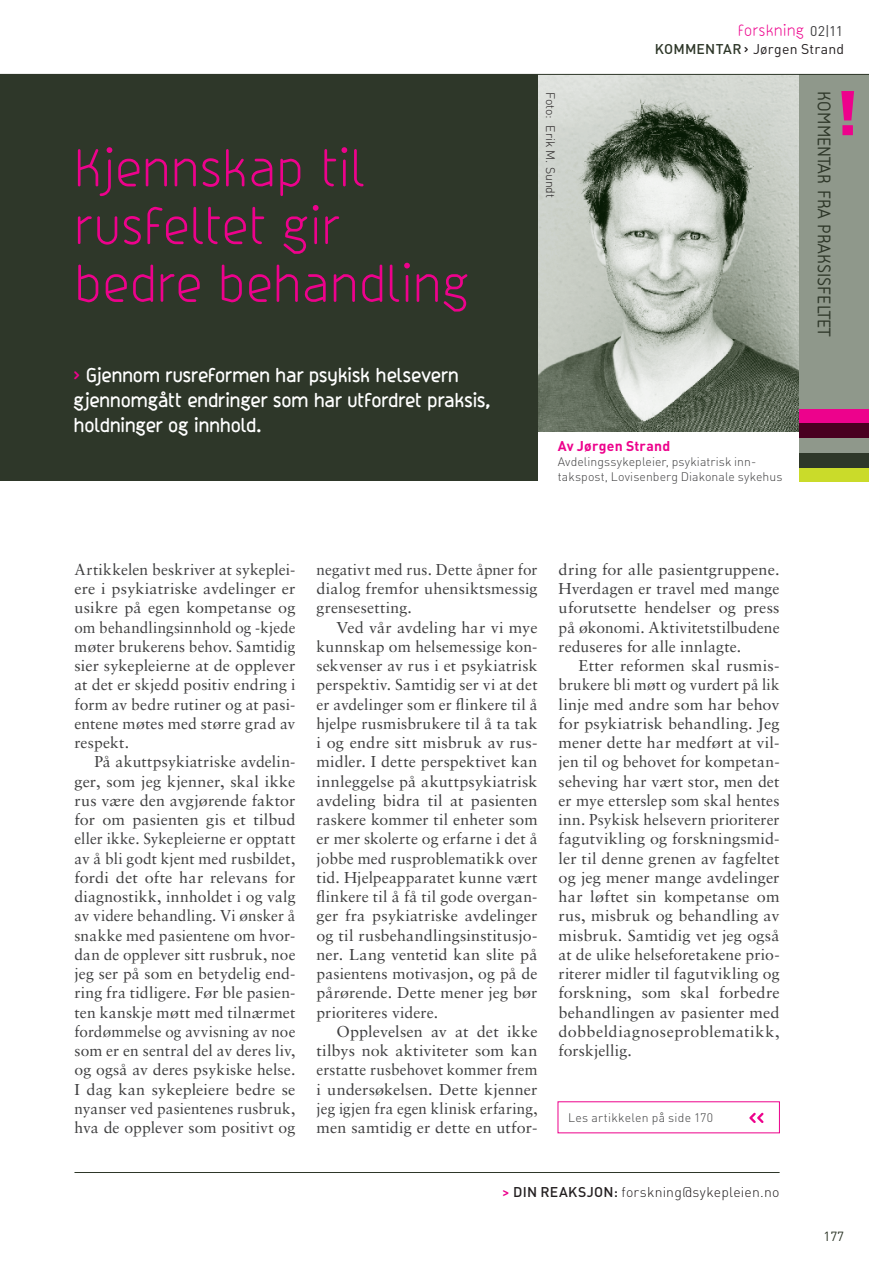
<style>
.page{position:relative;width:869px;height:1265px;background:#fff}
.page>*{position:absolute;margin:0;border:0;box-sizing:border-box;transform-origin:0 0}
.t1{font:300 57.75px/57.8px "Friends";letter-spacing:-.005em;color:#ed028c}
.t2{font:500 21px/25.2px "Friends";letter-spacing:.005em;color:#fff}
.t3{font:19.25px "Friends";color:#2e3729}
.t4{font:300 17.5px "Friends";letter-spacing:.01em;color:#ed028c}
.t5{font:15.75px "Sabon";letter-spacing:.01em;color:#3e3e3f}
.t6{font:15.75px "Sabon";letter-spacing:.01em;color:#3e3e3f;scale:.96 1}
.t7{font:300 14px "DIN";letter-spacing:.015em;color:#231f20}
.t8{font:14px "DIN";letter-spacing:.015em;color:#231f20}
.t9{font:700 14px "DIN";letter-spacing:.015em;color:#ed028c}
.t10{font:500 14px "DIN";color:#231f20}
.t11{font:13.12px "DIN";color:#2e3729}
.t12{font:300 12.25px/14.9px "DIN";letter-spacing:.01em;color:#3e3e3f}
.t13{font:300 12.25px "DIN";color:#231f20}
.s1{font-family:"DIN";font-weight:400;font-size:14px;color:#3e3e3f}
.s2{color:#ed028c}
.s3{font-weight:500;color:#2e3729}
.s4{font-family:"Friends";font-weight:500}
.s5{font-weight:500}
</style>
<div class="page">
<hr style="left:74px;top:1172px;width:705px;height:1px;background:#2e3729">
<img style="left:537px;top:75px;width:262px;height:357px">
<div style="left:0;top:74px;width:537px;height:407px;background:#2e3729"></div>
<div style="left:799px;top:74px;width:69px;height:407px;background:#8f988b"></div>
<hr style="left:0;top:74px;width:868px;height:1px;background:#2e3729">
<div style="left:799px;top:409px;width:69px;height:15px;background:#ed028c"></div>
<div style="left:799px;top:423px;width:69px;height:15px;background:#490020"></div>
<div style="left:799px;top:453px;width:69px;height:15px;background:#2e3729"></div>
<div style="left:799px;top:468px;width:69px;height:13px;background:#cadb2a"></div>
<svg style="left:841px;top:91px;width:12px;height:44px"></svg>
<svg style="left:749px;top:1112px;width:14px;height:11px"></svg>
<p class="t4" style="left:738px;top:21px;width:106px">forskning <span class="s1">02|11</span></p>
<p class="t1" style="left:76px;top:138px;width:397px">Kjennskap til rusfeltet gir bedre behandling</p>
<p class="t2" style="left:74px;top:362px;width:418px"><span class="s2">&gt;</span> Gjennom rusreformen har psykisk helsevern gjennomgått endringer som har utfordret praksis, holdninger og innhold.</p>
<p class="t13" style="left:557px;top:92px;width:108px;rotate:90deg">Foto: Erik M. Sundt</p>
<p class="t8" style="left:654px;top:40px;width:191px"><span class="s3">KOMMENTAR</span> <span class="s4">&gt;</span> Jørgen Strand</p>
<p class="t3" style="left:834px;top:92px;width:247px;rotate:90deg">KOMMENTAR fra praksisfeltet</p>
<p class="t9" style="left:557px;top:437px;width:114px">Av Jørgen Strand</p>
<p class="t12" style="left:557px;top:454px;width:226px">Avdelingssykepleier, psykiatrisk inn&shy;takspost, Lovisenberg Diakonale sykehus</p>
<p class="t5" style="left:74px;top:560px;width:222px">Artikkelen beskriver at sykeplei-</p>
<p class="t5" style="left:74px;top:579px;width:222px">ere i psykiatriske avdelinger er</p>
<p class="t5" style="left:74px;top:599px;width:222px">usikre på egen kompetanse og</p>
<p class="t6" style="left:74px;top:618px;width:232px">om behandlingsinnhold og -kjede</p>
<p class="t5" style="left:74px;top:637px;width:222px">møter brukerens behov. Samtidig</p>
<p class="t5" style="left:74px;top:656px;width:222px">sier sykepleierne at de opplever</p>
<p class="t5" style="left:74px;top:676px;width:222px">at det er skjedd positiv endring i</p>
<p class="t5" style="left:74px;top:695px;width:222px">form av bedre rutiner og at pasi-</p>
<p class="t5" style="left:74px;top:714px;width:222px">entene møtes med større grad av</p>
<p class="t5" style="left:74px;top:733px;width:56px">respekt.</p>
<p class="t5" style="left:94px;top:753px;width:202px">På akuttpsykiatriske avdelin-</p>
<p class="t5" style="left:74px;top:772px;width:222px">ger, som jeg kjenner, skal ikke</p>
<p class="t5" style="left:74px;top:791px;width:222px">rus være den avgjørende faktor</p>
<p class="t5" style="left:74px;top:810px;width:222px">for om pasienten gis et tilbud</p>
<p class="t5" style="left:74px;top:830px;width:222px">eller ikke. Sykepleierne er opptatt</p>
<p class="t5" style="left:74px;top:849px;width:222px">av å bli godt kjent med rusbildet,</p>
<p class="t5" style="left:74px;top:868px;width:222px">fordi det ofte har relevans for</p>
<p class="t5" style="left:74px;top:887px;width:222px">diagnostikk, innholdet i og valg</p>
<p class="t5" style="left:74px;top:907px;width:222px">av videre behandling. Vi ønsker å</p>
<p class="t5" style="left:74px;top:926px;width:222px">snakke med pasientene om hvor-</p>
<p class="t5" style="left:74px;top:945px;width:222px">dan de opplever sitt rusbruk, noe</p>
<p class="t5" style="left:74px;top:964px;width:222px">jeg ser på som en betydelig end-</p>
<p class="t5" style="left:74px;top:984px;width:222px">ring fra tidligere. Før ble pasien-</p>
<p class="t5" style="left:74px;top:1003px;width:222px">ten kanskje møtt med tilnærmet</p>
<p class="t5" style="left:74px;top:1022px;width:222px">fordømmelse og avvisning av noe</p>
<p class="t5" style="left:74px;top:1041px;width:222px">som er en sentral del av deres liv,</p>
<p class="t5" style="left:74px;top:1061px;width:222px">og også av deres psykiske helse.</p>
<p class="t5" style="left:74px;top:1080px;width:222px">I dag kan sykepleiere bedre se</p>
<p class="t5" style="left:74px;top:1099px;width:222px">nyanser ved pasientenes rusbruk,</p>
<p class="t5" style="left:74px;top:1118px;width:222px">hva de opplever som positivt og</p>
<p class="t5" style="left:316px;top:560px;width:222px">negativt med rus. Dette åpner for</p>
<p class="t5" style="left:316px;top:579px;width:222px">dialog fremfor uhensiktsmessig</p>
<p class="t5" style="left:316px;top:599px;width:97px">grensesetting.</p>
<p class="t5" style="left:336px;top:618px;width:202px">Ved vår avdeling har vi mye</p>
<p class="t5" style="left:316px;top:637px;width:222px">kunnskap om helsemessige kon-</p>
<p class="t5" style="left:316px;top:656px;width:222px">sekvenser av rus i et psykiatrisk</p>
<p class="t5" style="left:316px;top:676px;width:222px">perspektiv. Samtidig ser vi at det</p>
<p class="t5" style="left:316px;top:695px;width:222px">er avdelinger som er flinkere til å</p>
<p class="t5" style="left:316px;top:714px;width:222px">hjelpe rusmisbrukere til å ta tak</p>
<p class="t5" style="left:316px;top:733px;width:222px">i og endre sitt misbruk av rus-</p>
<p class="t5" style="left:316px;top:753px;width:222px">midler. I dette perspektivet kan</p>
<p class="t5" style="left:316px;top:772px;width:222px">innleggelse på akuttpsykiatrisk</p>
<p class="t5" style="left:316px;top:791px;width:222px">avdeling bidra til at pasienten</p>
<p class="t5" style="left:316px;top:810px;width:222px">raskere kommer til enheter som</p>
<p class="t5" style="left:316px;top:830px;width:222px">er mer skolerte og erfarne i det å</p>
<p class="t5" style="left:316px;top:849px;width:222px">jobbe med rusproblematikk over</p>
<p class="t5" style="left:316px;top:868px;width:222px">tid. Hjelpeapparatet kunne vært</p>
<p class="t5" style="left:316px;top:887px;width:222px">flinkere til å få til gode overgan-</p>
<p class="t5" style="left:316px;top:907px;width:222px">ger fra psykiatriske avdelinger</p>
<p class="t5" style="left:316px;top:926px;width:222px">og til rusbehandlingsinstitusjo-</p>
<p class="t5" style="left:316px;top:945px;width:222px">ner. Lang ventetid kan slite på</p>
<p class="t5" style="left:316px;top:964px;width:222px">pasientens motivasjon, og på de</p>
<p class="t5" style="left:316px;top:984px;width:222px">pårørende. Dette mener jeg bør</p>
<p class="t5" style="left:316px;top:1003px;width:123px">prioriteres videre.</p>
<p class="t5" style="left:336px;top:1022px;width:202px">Opplevelsen av at det ikke</p>
<p class="t5" style="left:316px;top:1041px;width:222px">tilbys nok aktiviteter som kan</p>
<p class="t5" style="left:316px;top:1061px;width:222px">erstatte rusbehovet kommer frem</p>
<p class="t5" style="left:316px;top:1080px;width:222px">i undersøkelsen. Dette kjenner</p>
<p class="t6" style="left:316px;top:1099px;width:231px">jeg igjen fra egen klinisk erfaring,</p>
<p class="t5" style="left:316px;top:1118px;width:222px">men samtidig er dette en utfor-</p>
<p class="t5" style="left:558px;top:560px;width:222px">dring for alle pasientgruppene.</p>
<p class="t5" style="left:558px;top:579px;width:222px">Hverdagen er travel med mange</p>
<p class="t5" style="left:558px;top:599px;width:222px">uforutsette hendelser og press</p>
<p class="t5" style="left:558px;top:618px;width:222px">på økonomi. Aktivitetstilbudene</p>
<p class="t5" style="left:558px;top:637px;width:184px">reduseres for alle innlagte.</p>
<p class="t5" style="left:578px;top:656px;width:202px">Etter reformen skal rusmis-</p>
<p class="t6" style="left:558px;top:676px;width:232px">brukere bli møtt og vurdert på lik</p>
<p class="t5" style="left:558px;top:695px;width:222px">linje med andre som har behov</p>
<p class="t5" style="left:558px;top:714px;width:222px">for psykiatrisk behandling. Jeg</p>
<p class="t5" style="left:558px;top:733px;width:222px">mener dette har medført at vil-</p>
<p class="t5" style="left:558px;top:753px;width:222px">jen til og behovet for kompetan-</p>
<p class="t5" style="left:558px;top:772px;width:222px">seheving har vært stor, men det</p>
<p class="t5" style="left:558px;top:791px;width:222px">er mye etterslep som skal hentes</p>
<p class="t5" style="left:558px;top:810px;width:222px">inn. Psykisk helsevern prioriterer</p>
<p class="t5" style="left:558px;top:830px;width:222px">fagutvikling og forskningsmid-</p>
<p class="t5" style="left:558px;top:849px;width:222px">ler til denne grenen av fagfeltet</p>
<p class="t5" style="left:558px;top:868px;width:222px">og jeg mener mange avdelinger</p>
<p class="t5" style="left:558px;top:887px;width:222px">har løftet sin kompetanse om</p>
<p class="t5" style="left:558px;top:907px;width:222px">rus, misbruk og behandling av</p>
<p class="t5" style="left:558px;top:926px;width:222px">misbruk. Samtidig vet jeg også</p>
<p class="t5" style="left:558px;top:945px;width:222px">at de ulike helseforetakene prio-</p>
<p class="t5" style="left:558px;top:964px;width:222px">riterer midler til fagutvikling og</p>
<p class="t5" style="left:558px;top:984px;width:222px">forskning, som skal forbedre</p>
<p class="t5" style="left:558px;top:1003px;width:222px">behandlingen av pasienter med</p>
<p class="t5" style="left:558px;top:1022px;width:222px">dobbeldiagnoseproblematikk,</p>
<p class="t5" style="left:558px;top:1041px;width:75px">forskjellig.</p>
<p class="t12" style="left:568px;top:1110px;width:146px">Les artikkelen på side 170</p>
<p class="t10" style="left:502px;top:1183px;width:41px"><span class="s2">&gt;</span> DIN REAK</p>
<p class="t7" style="left:578px;top:1184px;width:203px"><span class="s5">SJON:</span> forskning@sykepleien.no</p>
<p class="t11" style="left:823px;top:1228px;width:22px">177</p>
</div>
